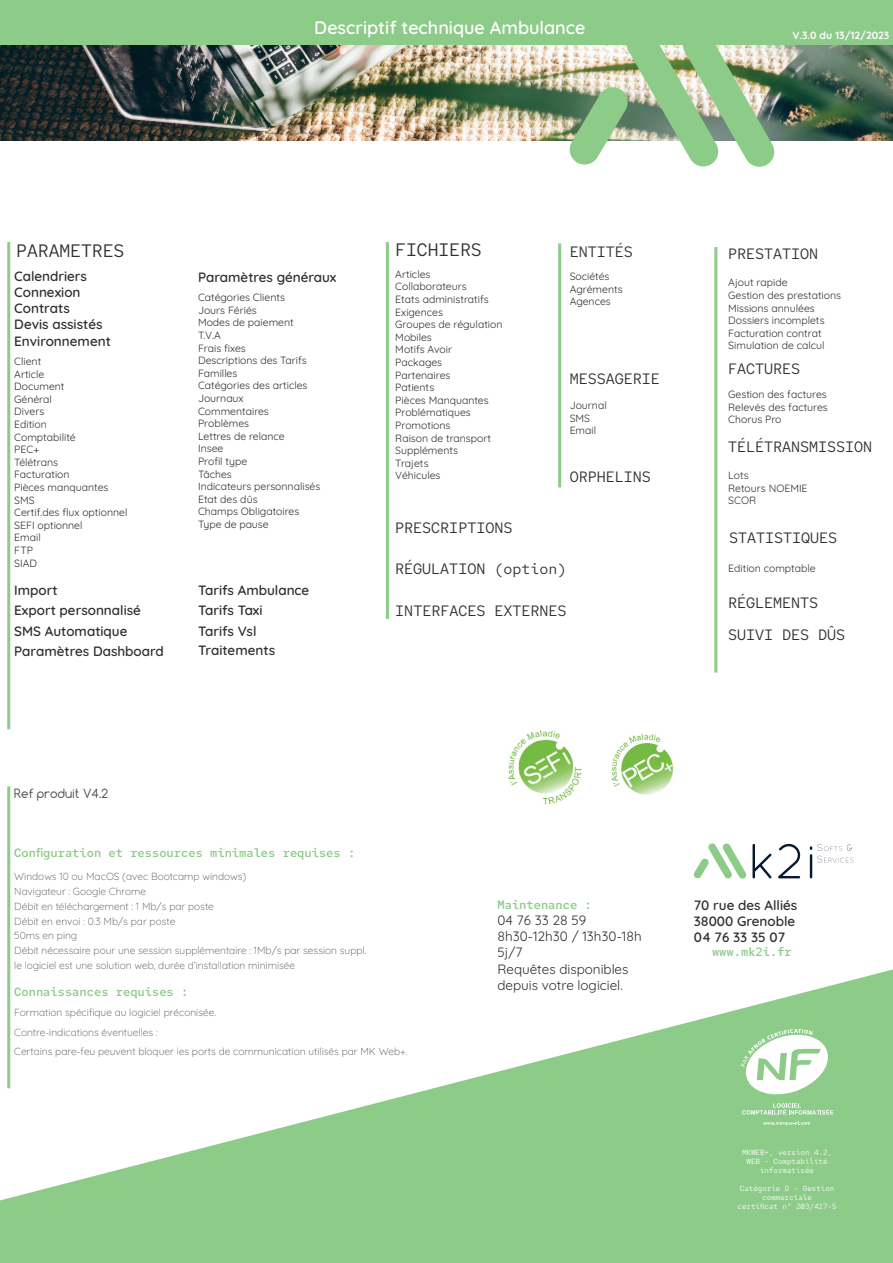
<style>
.page{position:relative;width:893px;height:1263px;background:#fff}
.page>*{position:absolute;margin:0;border:0;box-sizing:border-box;transform-origin:0 0}
.t1{font:600 18px "Quicksand";color:#fff}
.t2{font:300 18px "Red Hat Mono";color:#312f30}
.t3{font:300 15px/31.3px "Red Hat Mono";color:#312f30}
.t4{font:600 13.5px/16.2px "Quicksand";color:#312f30}
.t5{font:13.5px/16.2px "Quicksand";color:#312f30}
.t6{font:300 12.15px "Red Hat Mono";color:#8dcb89}
.t7{font:12px "Comfortaa";color:#4e4f50}
.t8{font:10.5px/12.6px "Quicksand";color:#312f30}
.t9{font:700 10.5px "Quicksand";color:#fff}
.t10{font:300 10.2px/15px "Quicksand";color:#4e4f50}
.t11{font:300 7.5px/9px "Red Hat Mono";color:#fff;text-align:center}
</style>
<div class="page">
<img style="left:0;top:45px;width:893px;height:95px">
<svg style="left:0;top:969px;width:893px;height:294px;fill:#8dcb89"></svg>
<div style="left:0;top:0;width:893px;height:45px;background:#8dcb89"></div>
<img style="left:611px;top:733px;width:62px;height:62px">
<img style="left:508px;top:730px;width:74px;height:75px">
<img style="left:568px;top:45px;width:208px;height:122px">
<hr style="left:7px;top:242px;width:3px;height:487px;background:#8dcb89">
<hr style="left:386px;top:242px;width:3px;height:377px;background:#8dcb89">
<hr style="left:558px;top:243px;width:3px;height:244px;background:#8dcb89">
<hr style="left:714px;top:247px;width:3px;height:426px;background:#8dcb89">
<hr style="left:7px;top:786px;width:3px;height:302px;background:#8dcb89">
<svg style="left:778px;top:844px;width:22px;height:34px"></svg>
<hr style="left:810px;top:854px;width:2px;height:24px;background:#06192e">
<svg style="left:810px;top:844px;width:43px;height:18px"></svg>
<svg style="left:693px;top:843px;width:79px;height:35px"></svg>
<svg style="left:763px;top:1121px;width:47px;height:4px"></svg>
<svg style="left:741px;top:1029px;width:92px;height:85px"></svg>
<h1 class="t1" style="left:314px;top:13px;width:273px">Descriptif technique Ambulance</h1>
<p class="t9" style="left:792px;top:27px;width:98px">V.3.0 du 13/12/2023</p>
<h1 class="t2" style="left:16px;top:238px;width:109px">PARAMETRES</h1>
<p class="t4" style="left:14px;top:266px;width:98px">Calendriers<br>Connexion<br>Contrats<br>Devis assistés<br>Environnement</p>
<p class="t8" style="left:14px;top:354px;width:115px">Client<br>Article<br>Document<br>Général<br>Divers<br>Edition<br>Comptabilité<br>PEC+<br>Télétrans<br>Facturation<br>Pièces manquantes<br>SMS<br>Certif.des flux optionnel<br>SEFI optionnel<br>Email<br>FTP<br>SIAD</p>
<p class="t4" style="left:14px;top:578px;width:151px;line-height:20.4px">Import<br>Export personnalisé<br>SMS Automatique<br>Paramètres Dashboard</p>
<p class="t4" style="left:198px;top:268px;width:140px">Paramètres généraux</p>
<p class="t8" style="left:198px;top:290px;width:124px">Catégories Clients<br>Jours Fériés<br>Modes de paiement<br>T.V.A<br>Frais fixes<br>Descriptions des Tarifs<br>Familles<br>Catégories des articles<br>Journaux<br>Commentaires<br>Problèmes<br>Lettres de relance<br>Insee<br>Profil type<br>Tâches<br>Indicateurs personnalisés<br>Etat des dûs<br>Champs Obligatoires<br>Type de pause</p>
<p class="t4" style="left:198px;top:579px;width:113px;line-height:20.1px">Tarifs Ambulance<br>Tarifs Taxi<br>Tarifs Vsl<br>Traitements</p>
<h1 class="t2" style="left:395px;top:238px;width:88px">FICHIERS</h1>
<p class="t8" style="left:395px;top:267px;width:109px">Articles<br>Collaborateurs<br>Etats administratifs<br>Exigences<br>Groupes de régulation<br>Mobiles<br>Motifs Avoir<br>Packages<br>Partenaires<br>Patients<br>Pièces Manquantes<br>Problématiques<br>Promotions<br>Raison de transport<br>Suppléments<br>Trajets<br>Véhicules</p>
<h2 class="t3" style="left:570px;top:236px;width:64px">ENTITÉS</h2>
<p class="t8" style="left:570px;top:269px;width:55px">Sociétés<br>Agréments<br>Agences</p>
<h2 class="t3" style="left:570px;top:363px;width:91px">MESSAGERIE</h2>
<p class="t8" style="left:570px;top:398px;width:39px">Journal<br>SMS<br>Email</p>
<h2 class="t3" style="left:570px;top:461px;width:82px">ORPHELINS</h2>
<h2 class="t3" style="left:395px;top:511px;width:118px">PRESCRIPTIONS</h2>
<h2 class="t3" style="left:395px;top:553px;width:172px">RÉGULATION (option)</h2>
<h2 class="t3" style="left:395px;top:595px;width:173px">INTERFACES EXTERNES</h2>
<h2 class="t3" style="left:728px;top:237px;width:91px">PRESTATION</h2>
<p class="t8" style="left:728px;top:275px;width:114px">Ajout rapide<br>Gestion des prestations<br>Missions annulées<br>Dossiers incomplets<br>Facturation contrat<br>Simulation de calcul</p>
<h2 class="t3" style="left:728px;top:353px;width:73px">FACTURES</h2>
<p class="t8" style="left:728px;top:387px;width:101px;text-align:justify">Gestion des factures Relevés des factures Chorus Pro</p>
<h2 class="t3" style="left:728px;top:431px;width:145px">TÉLÉTRANSMISSION</h2>
<p class="t8" style="left:728px;top:468px;width:81px">Lots<br>Retours NOEMIE<br>SCOR</p>
<h2 class="t3" style="left:729px;top:521px;width:109px">STATISTIQUES</h2>
<p class="t8" style="left:728px;top:560px;width:89px">Edition comptable</p>
<h2 class="t3" style="left:728px;top:587px;width:118px">RÉGLEMENTS<br>SUIVI DES DÛS</h2>
<p class="t7" style="left:14px;top:786px;width:95px">Ref produit V4.2</p>
<p class="t6" style="left:14px;top:845px;width:343px">Configuration et ressources minimales requises :</p>
<p class="t10" style="left:14px;top:867px;width:354px">Windows 10 ou MacOS (avec Bootcamp windows)<br>Navigateur : Google Chrome<br>Débit en téléchargement : 1 Mb/s par poste<br>Débit en envoi : 0.3 Mb/s par poste<br>50ms en ping<br>Débit nécessaire pour une session supplémentaire : 1Mb/s par session suppl. le logiciel est une solution web, durée d’installation minimisée</p>
<p class="t6" style="left:14px;top:984px;width:176px">Connaissances requises :</p>
<p class="t10" style="left:14px;top:1001px;width:395px;line-height:19.5px">Formation spécifique au logiciel préconisée.<br>Contre-indications éventuelles :<br>Certains pare-feu peuvent bloquer les ports de communication utilisés par MK Web+.</p>
<p class="t6" style="left:497px;top:897px;width:96px">Maintenance :</p>
<p class="t5" style="left:497px;top:911px;width:146px">04 76 33 28 59<br>8h30-12h30 / 13h30-18h<br>5j/7<br>Requêtes disponibles depuis votre logiciel.</p>
<p class="t4" style="left:694px;top:896px;width:105px">70 rue des Alliés<br>38000 Grenoble<br>04 76 33 35 07</p>
<p class="t6" style="left:712px;top:944px;width:81px">www.mk2i.fr</p>
<p class="t11" style="left:742px;top:1147px;width:92px">MKWEB+, version 4.2,<br>WEB - Comptabilité informatisée</p>
<p class="t11" style="left:738px;top:1183px;width:101px">Catégorie D - Gestion commerciale<br>certificat n° 203/427-5</p>
</div>
